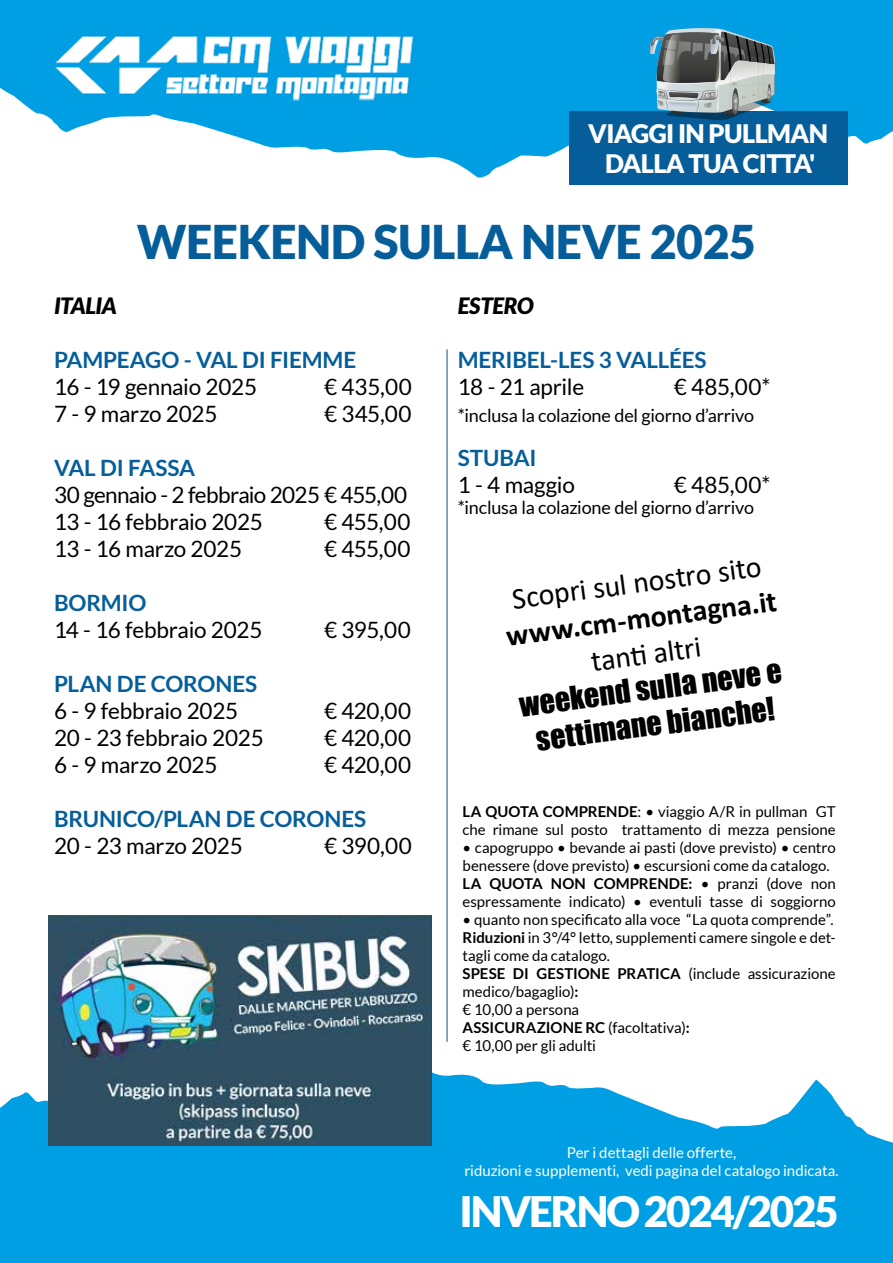
<style>
.page{position:relative;width:893px;height:1263px;background:#fff}
.page>*{position:absolute;margin:0;border:0;box-sizing:border-box;transform-origin:0 0}
.t1{font:900 46.5px "Lato";letter-spacing:-.01em;color:#055e9a}
.t2{font:900 42px "Lato";letter-spacing:-.05em;color:#fff}
.t3{font:30px/36px "Impact";color:#000;text-align:center}
.t4{font:30px "Calibri";color:#000}
.t5{font:700 30px "Calibri";color:#000}
.t6{font:900 25.5px/30.6px "Lato";letter-spacing:-.025em;color:#fff;text-align:center}
.t7{font:22.5px "Lato";letter-spacing:-.01em;color:#000}
.t8{font:700 22.5px "Lato";letter-spacing:-.005em;color:#055e9a}
.t9{font:22.5px/27px "Lato";letter-spacing:-.03em;color:#000}
.t10{font:italic 900 22.5px "Lato";letter-spacing:-.015em;color:#000}
.t11{font:18px "Lato";letter-spacing:-.01em;color:#000}
.t12{font:15px/18px "Lato";color:#000}
.t13{font:15px/18px "Lato";letter-spacing:-.005em;color:#fff;text-align:center}
.s1{font-weight:700}
</style>
<div class="page">
<div style="left:0;top:0;width:893px;height:68px;background:#009fe3"></div>
<div style="left:0;top:1172px;width:893px;height:91px;background:#009fe3"></div>
<svg style="left:0;top:55px;width:893px;height:123px;fill:#009fe3"></svg>
<img style="left:10px;top:35px;width:421px;height:138px">
<hr style="left:447px;top:349px;width:1px;height:693px;background:#095493">
<div style="left:569px;top:111px;width:278px;height:73px;background:#055e9a"></div>
<svg style="left:648px;top:28px;width:126px;height:92px"></svg>
<svg style="left:0;top:1049px;width:893px;height:123px;fill:#009fe3"></svg>
<img style="left:49px;top:915px;width:383px;height:231px">
<h3 class="t6" style="left:588px;top:117px;width:241px">VIAGGI IN PULLMAN<br>DALLA TUA CITTA'</h3>
<h1 class="t1" style="left:137px;top:214px;width:621px">WEEKEND SULLA NEVE 2025</h1>
<h3 class="t10" style="left:54px;top:292px;width:64px">ITALIA</h3>
<h3 class="t8" style="left:54px;top:347px;width:304px">PAMPEAGO - VAL DI FIEMME</h3>
<h3 class="t7" style="left:54px;top:374px;width:205px">16 - 19 gennaio 2025</h3>
<h3 class="t7" style="left:324px;top:374px;width:89px">€ 435,00</h3>
<h3 class="t7" style="left:54px;top:401px;width:165px">7 - 9 marzo 2025</h3>
<h3 class="t7" style="left:324px;top:401px;width:89px">€ 345,00</h3>
<h3 class="t8" style="left:54px;top:455px;width:143px">VAL DI FASSA</h3>
<h3 class="t9" style="left:54px;top:481px;width:355px">30 gennaio - 2 febbraio 2025 € 455,00<br>13 - 16 febbraio 2025</h3>
<h3 class="t7" style="left:324px;top:509px;width:88px">€ 455,00</h3>
<h3 class="t7" style="left:54px;top:536px;width:190px">13 - 16 marzo 2025</h3>
<h3 class="t7" style="left:324px;top:536px;width:88px">€ 455,00</h3>
<h3 class="t8" style="left:54px;top:590px;width:94px">BORMIO</h3>
<h3 class="t7" style="left:54px;top:617px;width:210px">14 - 16 febbraio 2025</h3>
<h3 class="t7" style="left:324px;top:617px;width:88px">€ 395,00</h3>
<h3 class="t8" style="left:54px;top:671px;width:205px">PLAN DE CORONES</h3>
<h3 class="t7" style="left:54px;top:698px;width:186px">6 - 9 febbraio 2025</h3>
<h3 class="t7" style="left:324px;top:698px;width:89px">€ 420,00</h3>
<h3 class="t7" style="left:54px;top:725px;width:211px">20 - 23 febbraio 2025</h3>
<h3 class="t7" style="left:324px;top:725px;width:89px">€ 420,00</h3>
<h3 class="t7" style="left:54px;top:752px;width:165px">6 - 9 marzo 2025</h3>
<h3 class="t7" style="left:324px;top:752px;width:89px">€ 420,00</h3>
<h3 class="t8" style="left:54px;top:806px;width:314px">BRUNICO/PLAN DE CORONES</h3>
<h3 class="t7" style="left:54px;top:833px;width:190px">20 - 23 marzo 2025</h3>
<h3 class="t7" style="left:324px;top:833px;width:89px">€ 390,00</h3>
<h3 class="t10" style="left:458px;top:292px;width:77px">ESTERO</h3>
<h3 class="t8" style="left:458px;top:347px;width:250px">MERIBEL-LES 3 VALLÉES</h3>
<h3 class="t7" style="left:458px;top:374px;width:128px">18 - 21 aprile</h3>
<h3 class="t7" style="left:674px;top:374px;width:98px">€ 485,00*</h3>
<p class="t11" style="left:458px;top:405px;width:298px">*inclusa la colazione del giorno d’arrivo</p>
<h3 class="t8" style="left:458px;top:445px;width:80px">STUBAI</h3>
<h3 class="t7" style="left:458px;top:472px;width:119px">1 - 4 maggio</h3>
<h3 class="t7" style="left:674px;top:472px;width:98px">€ 485,00*</h3>
<p class="t11" style="left:458px;top:498px;width:298px">*inclusa la colazione del giorno d’arrivo</p>
<h3 class="t4" style="left:510px;top:577px;width:252px;rotate:-7deg">Scopri sul nostro sito</h3>
<h3 class="t5" style="left:504px;top:614px;width:274px;rotate:-7deg">www.cm-montagna.it</h3>
<h3 class="t4" style="left:589px;top:640px;width:112px;rotate:-7deg">tanti altri</h3>
<h3 class="t3" style="left:517px;top:685px;width:265px;rotate:-7deg">weekend sulla neve e settimane bianche!</h3>
<p class="t12" style="left:463px;top:802px;width:375px"><span class="s1">LA QUOTA COMPRENDE</span>: • viaggio A/R in pullman GT che rimane sul posto trattamento di mezza pensione</p>
<p class="t12" style="left:463px;top:838px;width:375px">• capogruppo • bevande ai pasti (dove previsto) • centro benessere (dove previsto) • escursioni come da catalogo.<br><span class="s1">LA QUOTA NON COMPRENDE:</span> • pranzi (dove non espressamente indicato) • eventuli tasse di soggiorno</p>
<p class="t12" style="left:463px;top:910px;width:375px">• quanto non specificato alla voce “La quota comprende”.<br><span class="s1">Riduzioni</span> in 3°/4° letto, supplementi camere singole e det&shy;tagli come da catalogo.<br><span class="s1">SPESE DI GESTIONE PRATICA</span> (include assicurazione medico/bagaglio)<span class="s1">:<br></span>€ 10,00 a persona<br><span class="s1">ASSICURAZIONE RC</span> (facoltativa)<span class="s1">:<br></span>€ 10,00 per gli adulti</p>
<p class="t13" style="left:464px;top:1143px;width:376px">Per i dettagli delle offerte,<br>riduzioni e supplementi, vedi pagina del catalogo indicata.</p>
<h2 class="t2" style="left:459px;top:1187px;width:381px">INVERNO 2024/2025</h2>
</div>
